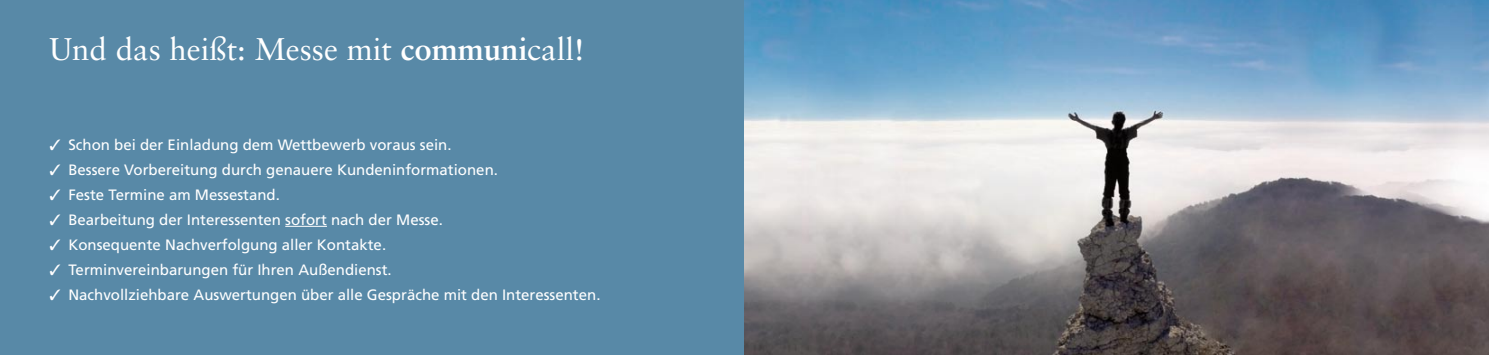
<style>
.page{position:relative;width:1489px;height:355px;background:#fff}
.page>*{position:absolute;margin:0;border:0;box-sizing:border-box;transform-origin:0 0}
.t1{font:31.25px "Sabon";color:#fff}
.t2{font:15px/25px "Frutiger";color:#fff}
.t3{font:15px/25px "Zapf Dingbats ITC";color:#fff;text-align:justify}
.s1{font-weight:700}
</style>
<div class="page">
<div style="left:0;top:0;width:744px;height:354px;background:#5889a7"></div>
<hr style="left:285px;top:226px;width:42px;height:1px;background:#fff">
<img style="left:744px;top:0;width:744px;height:354px">
<h1 class="t1" style="left:50px;top:30px;width:536px">Und das heißt: Messe mit <span class="s1">communi</span>call!</h1>
<p class="t3" style="left:50px;top:132px;width:13px">✓ ✓ ✓ ✓ ✓ ✓ ✓</p>
<p class="t2" style="left:68px;top:132px;width:533px">Schon bei der Einladung dem Wettbewerb voraus sein.<br>Bessere Vorbereitung durch genauere Kundeninformationen.<br>Feste Termine am Messestand.<br>Bearbeitung der Interessenten sofort nach der Messe.<br>Konsequente Nachverfolgung aller Kontakte.<br>Terminvereinbarungen für Ihren Außendienst.<br>Nachvollziehbare Auswertungen über alle Gespräche mit den Interessenten.</p>
</div>
